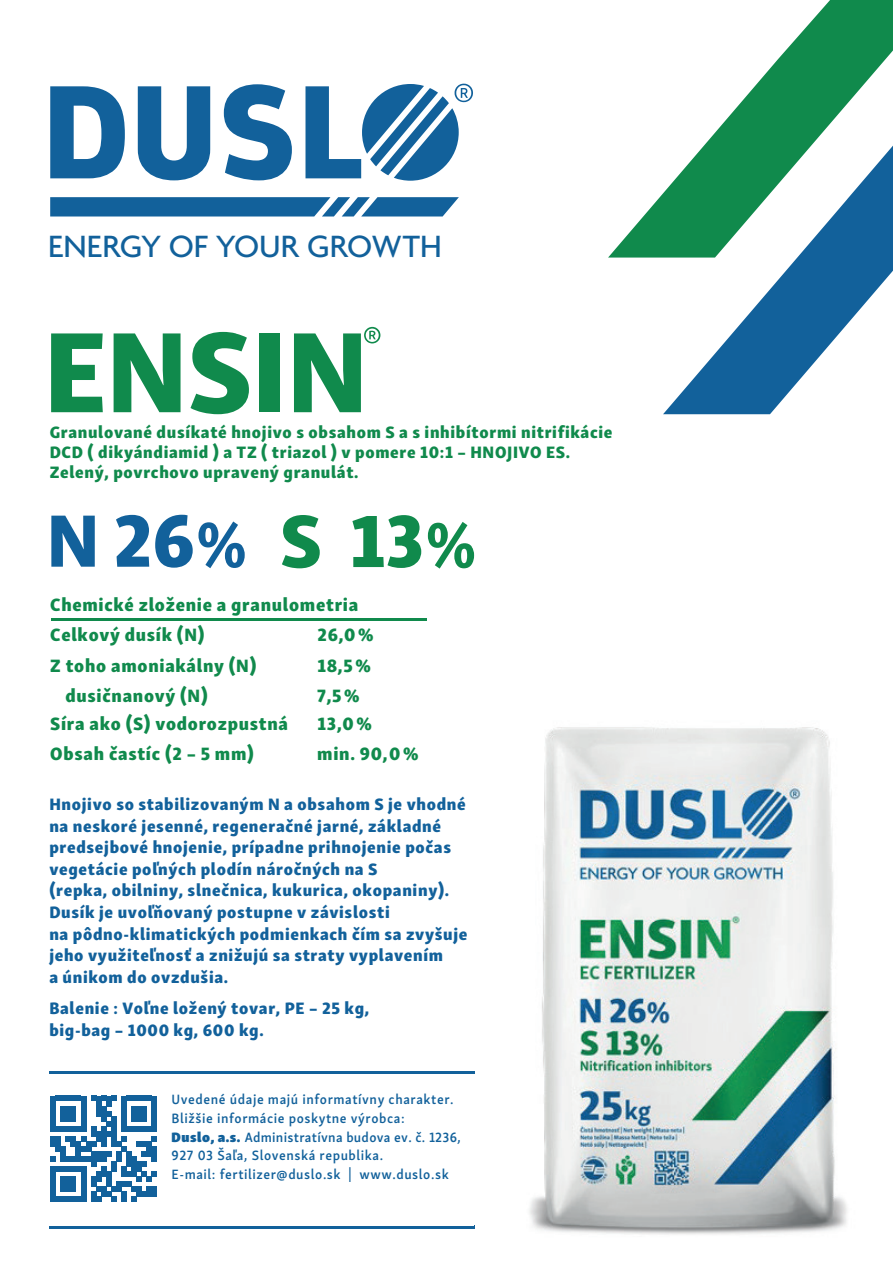
<style>
.page{position:relative;width:893px;height:1263px;background:#fff}
.page>*{position:absolute;margin:0;border:0;box-sizing:border-box;transform-origin:0 0}
.t1{font:800 117.6px "Skolar Sans Pro";color:#108a4c}
.t2{font:800 76.2px "Skolar Sans Pro";color:#12619b}
.t3{font:500 33.3px "Agenda";color:#12619b}
.t4{font:800 18.45px/29.8px "Skolar Sans Pro";letter-spacing:.04em;color:#108a4c}
.t5{font:800 16.95px/21.6px "Skolar Sans Pro";letter-spacing:.04em;color:#12619b}
.t6{font:800 16.95px/20.1px "Skolar Sans Pro";letter-spacing:.04em;color:#108a4c}
.t7{font:600 13.95px/18.6px "Skolar Sans Pro";letter-spacing:.04em;color:#12619b}
.s1{font-weight:700;font-size:64.95px}
.s2{color:#108a4c}
.s3{font-weight:700;font-size:64.95px;color:#108a4c}
.s4{font-weight:900}
</style>
<div class="page">
<svg style="left:50px;top:197px;width:409px;height:19px;background:#256ea3"></svg>
<svg style="left:50px;top:86px;width:75px;height:92px"></svg>
<svg style="left:138px;top:86px;width:72px;height:94px"></svg>
<svg style="left:224px;top:84px;width:68px;height:96px"></svg>
<svg style="left:305px;top:84px;width:168px;height:97px"></svg>
<svg style="left:663px;top:258px;width:230px;height:156px"></svg>
<svg style="left:608px;top:0;width:285px;height:258px"></svg>
<hr style="left:51px;top:618px;width:376px;height:2px;background:#108a4c">
<div style="left:51px;top:1096px;width:5px;height:35px;background:#12619b"></div>
<div style="left:61px;top:1106px;width:5px;height:15px;background:#12619b"></div>
<div style="left:66px;top:1106px;width:5px;height:15px;background:#12619b"></div>
<div style="left:71px;top:1106px;width:5px;height:15px;background:#12619b"></div>
<svg style="left:56px;top:1096px;width:25px;height:5px"></svg>
<div style="left:81px;top:1096px;width:5px;height:35px;background:#12619b"></div>
<div style="left:96px;top:1096px;width:5px;height:20px;background:#12619b"></div>
<div style="left:101px;top:1106px;width:5px;height:15px;background:#12619b"></div>
<div style="left:106px;top:1096px;width:5px;height:10px;background:#12619b"></div>
<svg style="left:91px;top:1096px;width:25px;height:5px"></svg>
<div style="left:121px;top:1096px;width:5px;height:35px;background:#12619b"></div>
<div style="left:131px;top:1106px;width:5px;height:15px;background:#12619b"></div>
<div style="left:136px;top:1106px;width:6px;height:15px;background:#12619b"></div>
<div style="left:142px;top:1106px;width:5px;height:15px;background:#12619b"></div>
<svg style="left:126px;top:1096px;width:26px;height:5px"></svg>
<div style="left:152px;top:1096px;width:5px;height:35px;background:#12619b"></div>
<svg style="left:51px;top:1111px;width:106px;height:91px"></svg>
<div style="left:152px;top:1187px;width:5px;height:10px;background:#12619b"></div>
<hr style="left:49px;top:1071px;width:426px;height:3px;background:#12619b">
<hr style="left:49px;top:1226px;width:426px;height:2px;background:#12619b">
<svg style="left:364px;top:327px;width:16px;height:16px"></svg>
<img style="left:474px;top:727px;width:373px;height:508px">
<h3 class="t3" style="left:48px;top:226px;width:395px">ENERGY OF YOUR GROWTH</h3>
<h1 class="t1" style="left:44px;top:272px;width:325px">ENSIN</h1>
<p class="t6" style="left:50px;top:420px;width:564px">Granulované dusíkaté hnojivo s obsahom S a s inhibítormi nitrifikácie<br>DCD ( dikyándiamid ) a TZ ( triazol ) v pomere 10:1 – HNOJIVO ES.<br>Zelený, povrchovo upravený granulát.</p>
<h2 class="t2" style="left:47px;top:476px;width:431px">N 26<span class="s1">%</span> <span class="s2">S 13</span><span class="s3">%</span></h2>
<p class="t4" style="left:50px;top:588px;width:309px">Chemické zloženie a granulometria<br>Celkový dusík (N)</p>
<p class="t4" style="left:318px;top:618px;width:58px">26,0%</p>
<p class="t4" style="left:50px;top:649px;width:208px">Z toho amoniakálny (N)</p>
<p class="t4" style="left:317px;top:649px;width:55px">18,5%</p>
<p class="t4" style="left:65px;top:679px;width:144px">dusičnanový (N)</p>
<p class="t4" style="left:317px;top:679px;width:44px">7,5%</p>
<p class="t4" style="left:50px;top:707px;width:239px">Síra ako (S) vodorozpustná</p>
<p class="t4" style="left:318px;top:707px;width:56px">13,0%</p>
<p class="t4" style="left:50px;top:737px;width:205px">Obsah častíc (2 – 5 mm)</p>
<p class="t4" style="left:317px;top:737px;width:103px">min. 90,0%</p>
<p class="t5" style="left:49px;top:792px;width:420px">Hnojivo so stabilizovaným N a obsahom S je vhodné na neskoré jesenné, regeneračné jarné, základné predsejbové hnojenie, prípadne prihnojenie počas vegetácie poľných plodín náročných na S<br>(repka, obilniny, slnečnica, kukurica, okopaniny).<br>Dusík je uvoľňovaný postupne v závislosti<br>na pôdno-klimatických podmienkach čím sa zvyšuje jeho využiteľnosť a znižujú sa straty vyplavením<br>a únikom do ovzdušia.</p>
<p class="t5" style="left:49px;top:996px;width:321px">Balenie : Voľne ložený tovar, PE – 25 kg, big-bag – 1000 kg, 600 kg.</p>
<p class="t7" style="left:172px;top:1089px;width:291px">Uvedené údaje majú informatívny charakter.<br>Bližšie informácie poskytne výrobca:<br><span class="s4">Duslo, a.s.</span> Administratívna budova ev. č. 1236, 927 03 Šaľa, Slovenská republika.<br>E-mail: fertilizer@duslo.sk | www.duslo.sk</p>
</div>
